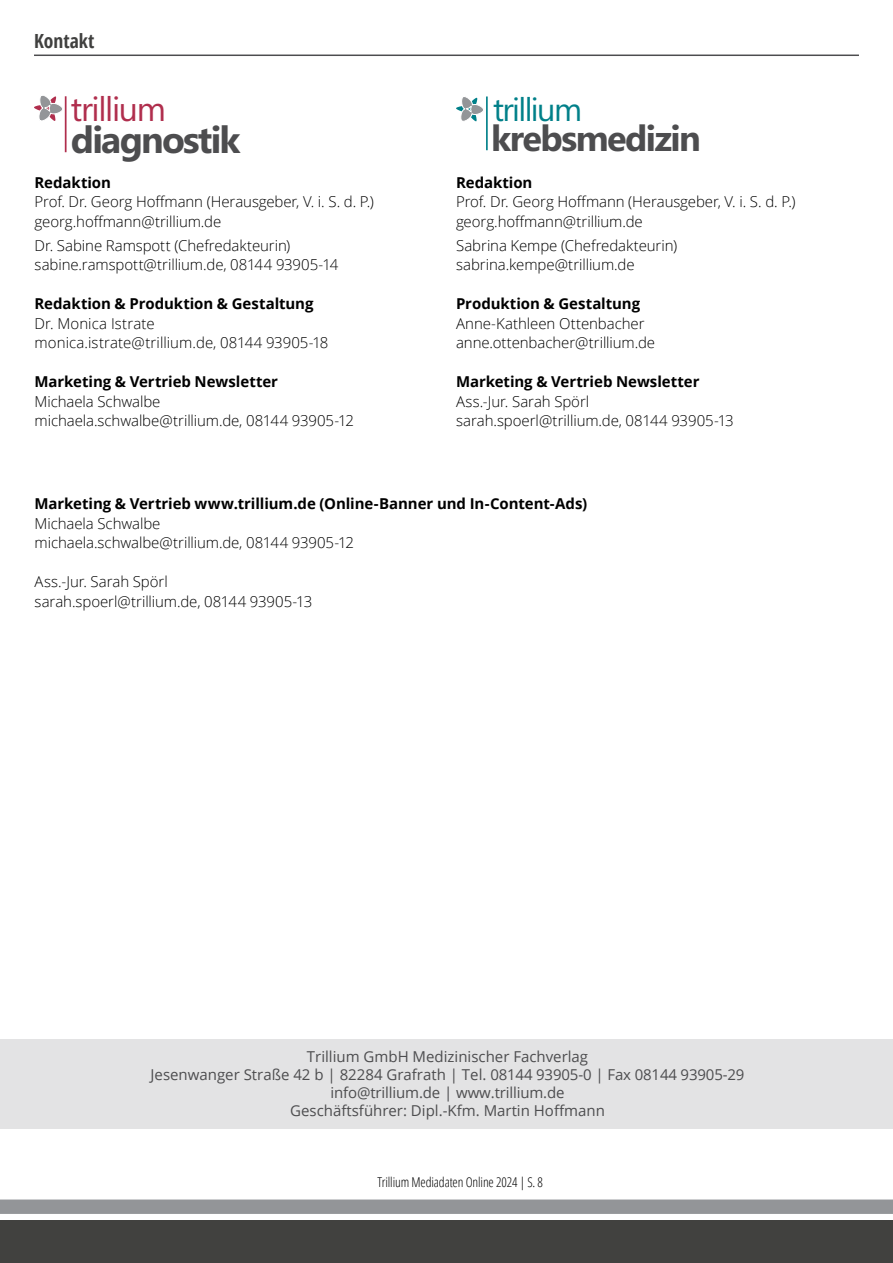
<style>
.page{position:relative;width:893px;height:1263px;background:#fff}
.page>*{position:absolute;margin:0;border:0;box-sizing:border-box;transform-origin:0 0}
.t1{font:700 37.5px "Gadugi";letter-spacing:-.045em;color:#4d4d4f}
.t2{font:700 36px "Gadugi";letter-spacing:-.04em;color:#4d4d4f}
.t3{font:33.9px "Gadugi";letter-spacing:-.04em;color:#b02e4d}
.t4{font:32.55px "Gadugi";letter-spacing:-.05em;color:#008089}
.t5{font:700 condensed 19.5px "Open Sans";color:#40403f}
.t6{font:300 15px/19.5px "Open Sans";letter-spacing:-.005em;color:#000}
.t7{font:700 15px "Open Sans";letter-spacing:-.005em;color:#000}
.t8{font:15px/18px "Open Sans";color:#4d4d4f;text-align:center}
.t9{font:300 condensed 13.5px "Open Sans";letter-spacing:-.01em;color:#000}
</style>
<div class="page">
<div style="left:0;top:1220px;width:893px;height:43px;background:#41413f"></div>
<div style="left:0;top:1199px;width:893px;height:15px;background:#939598"></div>
<hr style="left:34px;top:55px;width:825px;height:1px;background:#4d4d4f">
<div style="left:0;top:1039px;width:893px;height:89px;background:#e3e3e4"></div>
<hr style="left:486px;top:96px;width:2px;height:54px;background:#008089">
<svg style="left:456px;top:97px;width:27px;height:25px"></svg>
<hr style="left:65px;top:96px;width:2px;height:56px;background:#b02e4d">
<svg style="left:34px;top:95px;width:28px;height:26px"></svg>
<h3 class="t5" style="left:34px;top:27px;width:62px">Kontakt</h3>
<h3 class="t3" style="left:71px;top:88px;width:96px">trillium</h3>
<h3 class="t4" style="left:493px;top:89px;width:90px">trillium</h3>
<h1 class="t1" style="left:71px;top:117px;width:171px">diagnostik</h1>
<h2 class="t2" style="left:491px;top:116px;width:211px">krebsmedizin</h2>
<p class="t7" style="left:35px;top:172px;width:78px">Redaktion</p>
<p class="t6" style="left:35px;top:192px;width:341px">Prof. Dr. Georg Hoffmann (Herausgeber, V. i. S. d. P.) georg.hoffmann@trillium.de</p>
<p class="t6" style="left:35px;top:235px;width:305px">Dr. Sabine Ramspott (Chefredakteurin) sabine.ramspott@trillium.de, 08144 93905-14</p>
<p class="t7" style="left:35px;top:293px;width:281px">Redaktion &amp; Produktion &amp; Gestaltung</p>
<p class="t6" style="left:35px;top:313px;width:295px">Dr. Monica Istrate monica.istrate@trillium.de, 08144 93905-18</p>
<p class="t7" style="left:35px;top:371px;width:245px">Marketing &amp; Vertrieb Newsletter</p>
<p class="t6" style="left:35px;top:391px;width:321px">Michaela Schwalbe michaela.schwalbe@trillium.de, 08144 93905-12</p>
<p class="t7" style="left:456px;top:172px;width:78px">Redaktion</p>
<p class="t6" style="left:456px;top:192px;width:341px">Prof. Dr. Georg Hoffmann (Herausgeber, V. i. S. d. P.) georg.hoffmann@trillium.de</p>
<p class="t6" style="left:456px;top:235px;width:223px">Sabrina Kempe (Chefredakteurin) sabrina.kempe@trillium.de</p>
<p class="t7" style="left:456px;top:293px;width:186px">Produktion &amp; Gestaltung</p>
<p class="t6" style="left:456px;top:313px;width:201px">Anne-Kathleen Ottenbacher anne.ottenbacher@trillium.de</p>
<p class="t7" style="left:456px;top:371px;width:245px">Marketing &amp; Vertrieb Newsletter</p>
<p class="t6" style="left:456px;top:391px;width:279px">Ass.-Jur. Sarah Spörl sarah.spoerl@trillium.de, 08144 93905-13</p>
<p class="t7" style="left:35px;top:493px;width:554px">Marketing &amp; Vertrieb www.trillium.de (Online-Banner und In-Content-Ads)</p>
<p class="t6" style="left:35px;top:513px;width:321px">Michaela Schwalbe michaela.schwalbe@trillium.de, 08144 93905-12</p>
<p class="t6" style="left:35px;top:571px;width:279px">Ass.-Jur. Sarah Spörl sarah.spoerl@trillium.de, 08144 93905-13</p>
<p class="t8" style="left:151px;top:1047px;width:595px">Trillium GmbH Medizinischer Fachverlag<br>Jesenwanger Straße 42 b | 82284 Grafrath | Tel. 08144 93905-0 | Fax 08144 93905-29 info@trillium.de | www.trillium.de<br>Geschäftsführer: Dipl.-Kfm. Martin Hoffmann</p>
<p class="t9" style="left:377px;top:1172px;width:167px">Trillium Mediadaten Online 2024 | S. 8</p>
</div>
